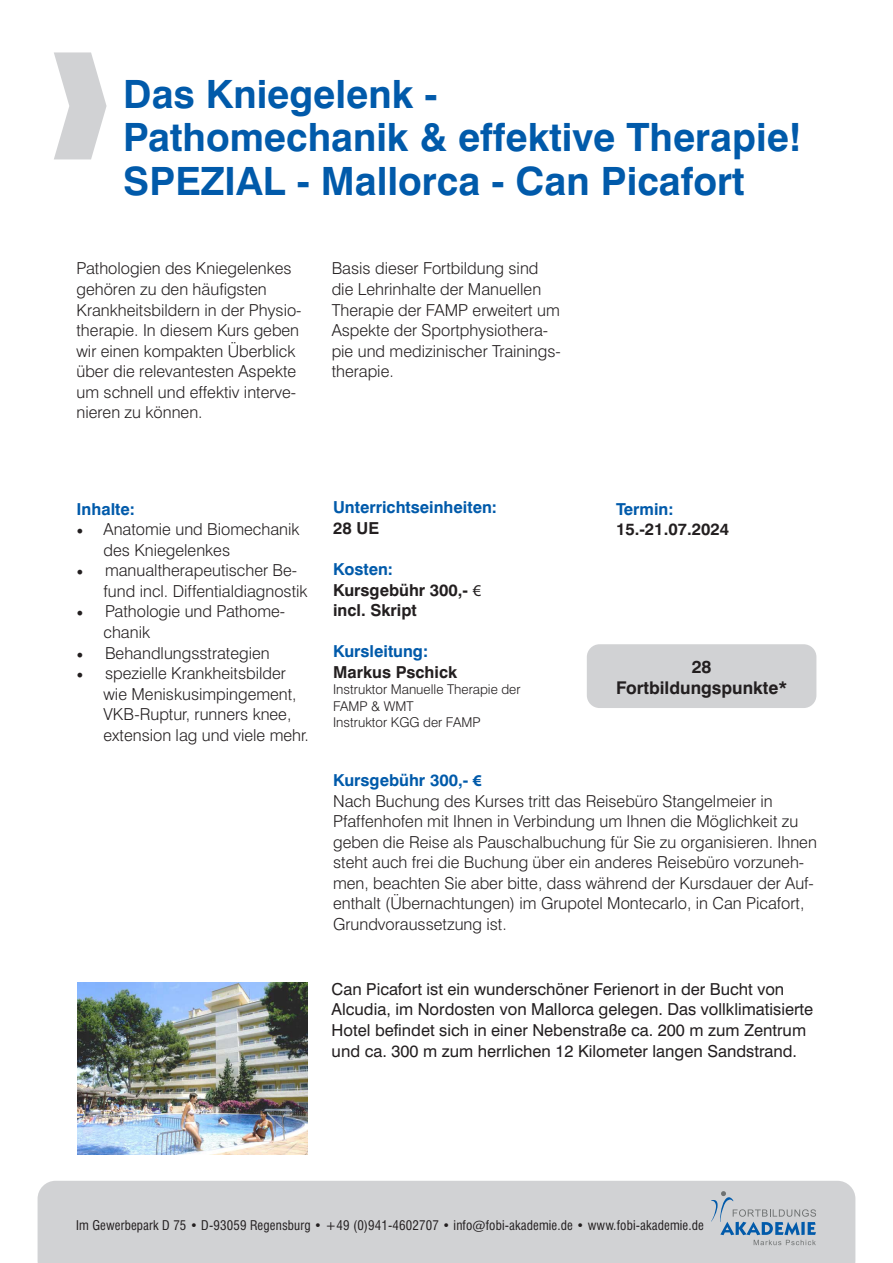
<style>
.page{position:relative;width:893px;height:1263px;background:#fff}
.page>*{position:absolute;margin:0;border:0;box-sizing:border-box;transform-origin:0 0}
.t1{font:700 39px/43.5px "Swiss 721 BT";color:#015aaa}
.t2{font:700 17.55px "Swiss 721 BT";color:#231f20}
.t3{font:300 16.5px/20.5px "Swiss 721 BT";color:#231f20}
.t4{font:16.5px/20.5px "Swiss 721 BT";color:#231f20}
.t5{font:700 16.5px/20.5px "Swiss 721 BT";color:#231f20}
.t6{font:700 16.5px "Swiss 721 BT";color:#015aaa}
.t7{font:300 13.5px "Swiss 721 BT";color:#231f20}
.t8{font:condensed 13.05px "Swiss 721 BT";letter-spacing:.01em;color:#231f20}
.s1{font-family:"Minion Pro";font-weight:400;font-size:18px}
.s2{color:#015aaa}
.s3{font-family:"Myriad Pro";font-weight:400}
.s4{font-weight:700;color:#015aaa}
.s5{font-family:"Myriad Pro";font-weight:700;color:#015aaa}
</style>
<div class="page">
<div style="left:38px;top:1181px;width:817px;height:82px;background:#d1d2d4"></div>
<svg style="left:711px;top:1191px;width:105px;height:54px;background:#b2bec9"></svg>
<img style="left:78px;top:982px;width:230px;height:173px">
<div style="left:587px;top:644px;width:229px;height:64px;background:#d1d2d4;border-radius:13px"></div>
<p class="t1" style="left:123px;top:72px;width:680px">Das Kniegelenk -<br>Pathomechanik &amp; effektive Therapie!</p>
<p class="t1" style="left:123px;top:159px;width:623px">SPEZIAL - Mallorca - Can Picafort</p>
<p class="t3" style="left:77px;top:258px;width:227px">Pathologien des Kniegelenkes gehören zu den häufigsten<br>Krankheitsbildern in der Physio&shy;therapie. In diesem Kurs geben wir einen kompakten Überblick über die relevantesten Aspekte um schnell und effektiv interve&shy;nieren zu können.</p>
<p class="t3" style="left:332px;top:258px;width:231px">Basis dieser Fortbildung sind die Lehrinhalte der Manuellen<br>Therapie der FAMP erweitert um<br>Aspekte der Sportphysiothera&shy;pie und medizinischer Trainings&shy;therapie.</p>
<p class="t6" style="left:77px;top:499px;width:60px">Inhalte:</p>
<p class="t3" style="left:104px;top:519px;width:197px;text-indent:-27px"><span class="s1">•</span> Anatomie und Biomechanik des Kniegelenkes</p>
<p class="t3" style="left:104px;top:560px;width:206px;text-indent:-27px"><span class="s1">•</span> manualtherapeutischer Be&shy;fund incl. Diffentialdiagnostik</p>
<p class="t3" style="left:104px;top:601px;width:183px;text-indent:-27px"><span class="s1">•</span> Pathologie und Pathome&shy;chanik</p>
<p class="t3" style="left:77px;top:642px;width:195px"><span class="s1">•</span> Behandlungsstrategien</p>
<p class="t3" style="left:104px;top:663px;width:207px;text-indent:-27px"><span class="s1">•</span> spezielle Krankheitsbilder wie Meniskusimpingement,<br>VKB-Ruptur, runners knee, extension lag und viele mehr.</p>
<p class="t6" style="left:333px;top:497px;width:165px">Unterrichtseinheiten:</p>
<p class="t5" style="left:333px;top:518px;width:48px">28 UE</p>
<p class="t5" style="left:333px;top:559px;width:150px"><span class="s2">Kosten:<br></span>Kursgebühr 300,- <span class="s3">€ </span>incl. Skript</p>
<p class="t6" style="left:333px;top:641px;width:96px">Kursleitung:</p>
<p class="t5" style="left:333px;top:662px;width:126px">Markus Pschick</p>
<p class="t7" style="left:333px;top:681px;width:189px">Instruktor Manuelle Therapie der</p>
<p class="t7" style="left:333px;top:698px;width:82px">FAMP &amp; WMT</p>
<p class="t7" style="left:333px;top:714px;width:149px">Instruktor KGG der FAMP</p>
<p class="t6" style="left:616px;top:499px;width:59px">Termin:</p>
<p class="t5" style="left:616px;top:519px;width:115px">15.-21.07.2024</p>
<p class="t2" style="left:692px;top:656px;width:21px">28</p>
<p class="t2" style="left:616px;top:677px;width:173px">Fortbildungspunkte*</p>
<p class="t3" style="left:333px;top:770px;width:441px"><span class="s4">Kursgebühr 300,-</span> <span class="s5">€<br></span>Nach Buchung des Kurses tritt das Reisebüro Stangelmeier in</p>
<p class="t3" style="left:333px;top:811px;width:485px">Pfaffenhofen mit Ihnen in Verbindung um Ihnen die Möglichkeit zu geben die Reise als Pauschalbuchung für Sie zu organisieren. Ihnen steht auch frei die Buchung über ein anderes Reisebüro vorzuneh&shy;men, beachten Sie aber bitte, dass während der Kursdauer der Auf&shy;enthalt (Übernachtungen) im Grupotel Montecarlo, in Can Picafort, Grundvoraussetzung ist.</p>
<p class="t4" style="left:332px;top:979px;width:454px">Can Picafort ist ein wunderschöner Ferienort in der Bucht von</p>
<p class="t4" style="left:332px;top:999px;width:483px">Alcudia, im Nordosten von Mallorca gelegen. Das vollklimatisierte<br>Hotel befindet sich in einer Nebenstraße ca. 200 m zum Zentrum und ca. 300 m zum herrlichen 12 Kilometer langen Sandstrand.</p>
<p class="t8" style="left:76px;top:1217px;width:629px">Im Gewerbepark D 75 • D-93059 Regensburg • +49 (0)941-4602707 • info@fobi-akademie.de • www.fobi-akademie.de</p>
</div>
